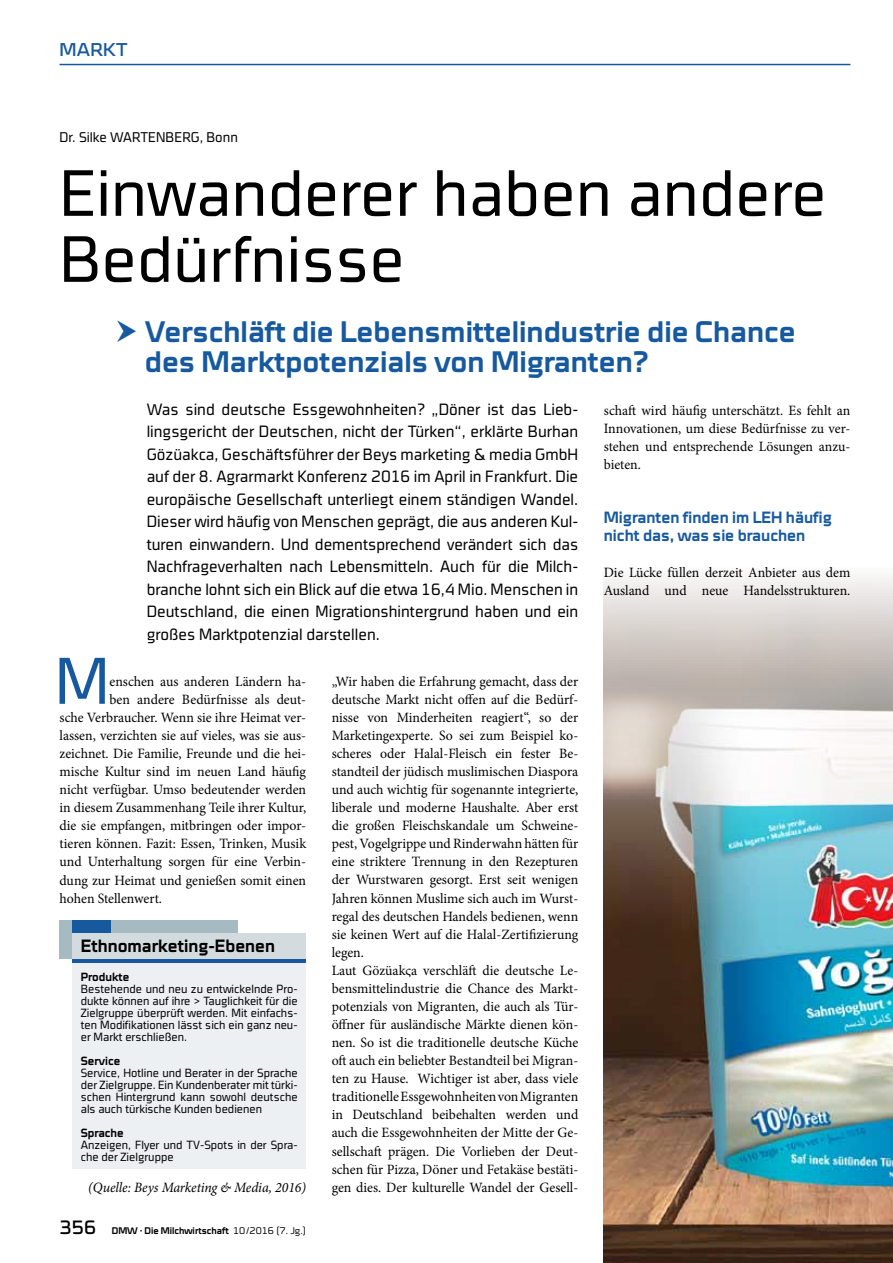
<style>
.page{position:relative;width:893px;height:1263px;background:#fff}
.page>*{position:absolute;margin:0;border:0;box-sizing:border-box;transform-origin:0 0}
.t1{font:300 condensed 66.6px "Cube OT";color:#17599f}
.t2{font:300 condensed 66px/66px "Cube OT";color:#000}
.t3{font:700 30px/30px "Cube OT";color:#17599f}
.t4{font:18.75px "Cube OT";letter-spacing:.01em;color:#17599f}
.t5{font:700 18px "Cube OT";color:#000}
.t6{font:300 condensed 16.5px/22.5px "Cube OT";color:#000;text-align:justify}
.t7{font:700 16.5px/18px "Cube OT";color:#17599f}
.t8{font:14.25px/18px "Minion Pro";color:#000}
.t9{font:italic 14.25px "Minion Pro";letter-spacing:-.005em;color:#000}
.t10{font:300 condensed 14.25px "Cube OT";color:#000}
.t11{font:300 condensed 12px/12px "Cube OT";color:#000;text-align:justify}
.t12{font:700 12px "Cube OT";color:#000}
.t13{font:700 9.75px "Cube OT";color:#000}
.s1{font-weight:400;font-size:19.5px}
.s2{font-weight:300}
</style>
<div class="page">
<hr style="left:60px;top:64px;width:790px;height:1px;background:#17599f">
<img style="left:604px;top:577px;width:289px;height:686px">
<div style="left:72px;top:962px;width:234px;height:207px;background:#edf0f2"></div>
<div style="left:60px;top:920px;width:178px;height:38px;background:#a6bac1"></div>
<div style="left:72px;top:958px;width:234px;height:5px;background:#17599f"></div>
<div style="left:72px;top:920px;width:39px;height:38px;background:#17599f"></div>
<div style="left:72px;top:933px;width:234px;height:25px;background:#d3dbdf"></div>
<h3 class="t4" style="left:60px;top:39px;width:70px">Markt</h3>
<p class="t10" style="left:60px;top:129px;width:180px">Dr. Silke Wartenberg, Bonn</p>
<h2 class="t2" style="left:60px;top:160px;width:769px">Einwanderer haben andere<br>Bedürfnisse</h2>
<h3 class="t3" style="left:145px;top:317px;width:652px">Verschläft die Lebensmittelindustrie die Chance des Marktpotenzials von Migranten?</h3>
<p class="t6" style="left:147px;top:398px;width:433px">Was sind deutsche Essgewohnheiten? „Döner ist das Lieb&shy;lingsgericht der Deutschen, nicht der Türken“, erklärte Burhan Gözüakca, Geschäftsführer der Beys marketing &amp; media GmbH auf der 8. Agrarmarkt Konferenz 2016 im April in Frankfurt. Die europäische Gesellschaft unterliegt einem ständigen Wandel.<br>Dieser wird häufig von Menschen geprägt, die aus anderen Kul&shy;turen einwandern. Und dementsprechend verändert sich das Nachfrageverhalten nach Lebensmitteln. Auch für die Milch&shy;branche lohnt sich ein Blick auf die etwa 16,4 Mio. Menschen in Deutschland, die einen Migrationshintergrund haben und ein großes Marktpotenzial darstellen.</p>
<h1 class="t1" style="left:55px;top:644px;width:56px">M</h1>
<p class="t8" style="left:604px;top:401px;width:248px;text-align:justify">schaft wird häufig unterschätzt. Es fehlt an Innovationen, um diese Bedürfnisse zu ver&shy;stehen und entsprechende Lösungen anzu&shy;bieten.</p>
<p class="t7" style="left:604px;top:508px;width:229px">Migranten finden im LEH häufig nicht das, was sie brauchen</p>
<p class="t8" style="left:604px;top:564px;width:248px">Die Lücke füllen derzeit Anbieter aus dem<br>Ausland und neue Handelsstrukturen.</p>
<p class="t8" style="left:332px;top:672px;width:248px">„Wir haben die Erfahrung gemacht, dass der deutsche Markt nicht offen auf die Bedürf&shy;nisse von Minderheiten reagiert“, so der Marketingexperte. So sei zum Beispiel ko&shy;scheres oder Halal-Fleisch ein fester Be&shy;standteil der jüdisch muslimischen Diaspora und auch wichtig für sogenannte integrierte, liberale und moderne Haushalte. Aber erst die großen Fleischskandale um Schweine&shy;pest, Vogelgrippe und Rinderwahn hätten für eine striktere Trennung in den Rezepturen der Wurstwaren gesorgt. Erst seit wenigen Jahren können Muslime sich auch im Wurst&shy;regal des deutschen Handels bedienen, wenn sie keinen Wert auf die Halal-Zertifizierung legen.<br>Laut Gözüakςa verschläft die deutsche Le&shy;bensmittelindustrie die Chance des Markt&shy;potenzials von Migranten, die auch als Tür&shy;öffner für ausländische Märkte dienen kön&shy;nen. So ist die traditionelle deutsche Küche oft auch ein beliebter Bestandteil bei Migran&shy;ten zu Hause. Wichtiger ist aber, dass viele traditionelle Essgewohnheiten von Migranten in Deutschland beibehalten werden und auch die Essgewohnheiten der Mitte der Ge&shy;sellschaft prägen. Die Vorlieben der Deut&shy;schen für Pizza, Döner und Fetakäse bestäti&shy;gen dies. Der kulturelle Wandel der Gesell-</p>
<p class="t8" style="left:109px;top:672px;width:198px">enschen aus anderen Ländern ha-</p>
<p class="t8" style="left:109px;top:690px;width:198px">ben andere Bedürfnisse als deut-</p>
<p class="t8" style="left:60px;top:708px;width:248px">sche Verbraucher. Wenn sie ihre Heimat ver-</p>
<p class="t8" style="left:60px;top:726px;width:248px">lassen, verzichten sie auf vieles, was sie aus-</p>
<p class="t8" style="left:60px;top:744px;width:248px">zeichnet. Die Familie, Freunde und die hei-</p>
<p class="t8" style="left:60px;top:762px;width:248px">mische Kultur sind im neuen Land häufig</p>
<p class="t8" style="left:60px;top:781px;width:248px">nicht verfügbar. Umso bedeutender werden</p>
<p class="t8" style="left:60px;top:799px;width:248px">in diesem Zusammenhang Teile ihrer Kultur,</p>
<p class="t8" style="left:60px;top:817px;width:248px">die sie empfangen, mitbringen oder impor-</p>
<p class="t8" style="left:60px;top:835px;width:248px">tieren können. Fazit: Essen, Trinken, Musik</p>
<p class="t8" style="left:60px;top:853px;width:248px">und Unterhaltung sorgen für eine Verbin-</p>
<p class="t8" style="left:60px;top:871px;width:248px">dung zur Heimat und genießen somit einen</p>
<p class="t8" style="left:60px;top:889px;width:104px">hohen Stellenwert.</p>
<p class="t5" style="left:81px;top:935px;width:196px">Ethnomarketing-Ebenen</p>
<p class="t12" style="left:81px;top:969px;width:50px">Produkte</p>
<p class="t11" style="left:81px;top:982px;width:218px">Bestehende und neu zu entwickelnde Pro&shy;dukte können auf ihre &gt; Tauglichkeit für die Zielgruppe überprüft werden. Mit einfachs&shy;ten Modifikationen lässt sich ein ganz neu&shy;er Markt erschließen.</p>
<p class="t12" style="left:81px;top:1053px;width:41px">Service</p>
<p class="t11" style="left:81px;top:1066px;width:218px">Service, Hotline und Berater in der Sprache der Zielgruppe. Ein Kundenberater mit türki&shy;schen Hintergrund kann sowohl deutsche als auch türkische Kunden bedienen</p>
<p class="t12" style="left:81px;top:1125px;width:44px">Sprache</p>
<p class="t11" style="left:81px;top:1138px;width:218px">Anzeigen, Flyer und TV-Spots in der Spra&shy;che der Zielgruppe</p>
<p class="t9" style="left:88px;top:1177px;width:219px">(Quelle: Beys Marketing &amp; Media, 2016)</p>
<p class="t13" style="left:60px;top:1225px;width:248px"><span class="s1">356</span> DMW · Die Milchwirtschaft <span class="s2">10/2016 (7. Jg.)</span></p>
</div>
